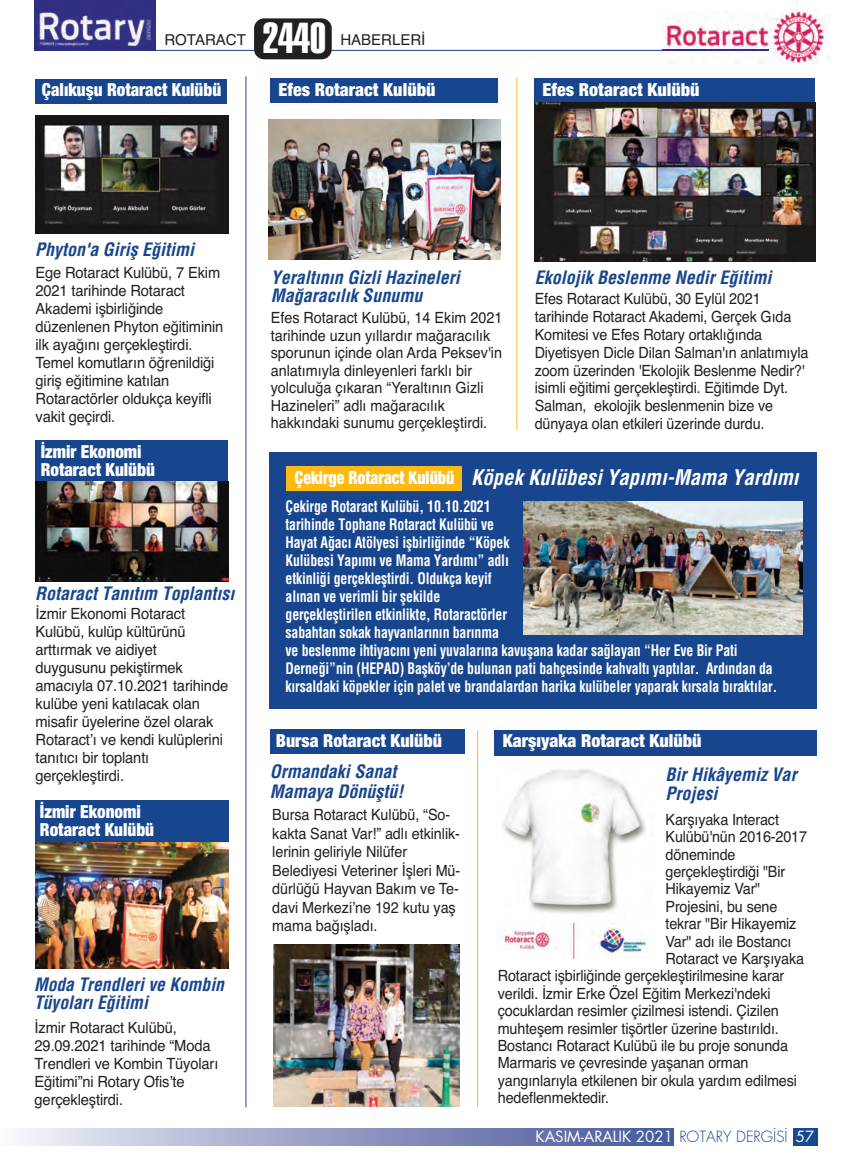
<style>
.page{position:relative;width:851px;height:1170px;background:#fff}
.page>*{position:absolute;margin:0;border:0;box-sizing:border-box;transform-origin:0 0}
.t1{font:42.6px "Helveticam Extra Compress";color:#fff}
.t2{font:italic 700 21px "Helveticam Cond";color:#fff}
.t3{font:italic 700 18px/18px "Helveticam Cond";color:#18468e}
.t4{font:900 18px "Helveticam New Cond";color:#fff}
.t5{font:900 18px/18px "Helveticam New Cond";color:#fff;scale:.95 1}
.t6{font:900 18px "Helveticam New Cond";color:#fff;scale:.88 1}
.t7{font:15.45px/18px "Helvetica";letter-spacing:-.01em;color:#231f20;scale:.93 1}
.t8{font:15.45px/18px "Helvetica";letter-spacing:-.01em;color:#231f20;scale:.95 1}
.t9{font:700 15.45px/18px "Helveticam Cond";letter-spacing:-.01em;color:#fff;scale:.9 1}
.t10{font:15px "Futura Bookm";color:#fff}
.t11{font:15px "Helvetica";color:#231f20}
.s1{font-family:"Futura Lightm";color:#18468e}
</style>
<div class="page">
<div style="left:269px;top:452px;width:547px;height:257px;background:#18468e"></div>
<hr style="left:36px;top:50px;width:732px;height:1px;background:#18468e">
<svg style="left:23px;top:1128px;width:794px;height:16px;background:#919ac3"></svg>
<div style="left:674px;top:1127px;width:118px;height:21px;background:#fff"></div>
<img style="left:35px;top:0;width:121px;height:51px">
<img style="left:269px;top:119px;width:231px;height:141px">
<div style="left:270px;top:78px;width:227px;height:25px;background:#18468e"></div>
<div style="left:286px;top:466px;width:175px;height:24px;background:#fcba13"></div>
<div style="left:270px;top:729px;width:195px;height:25px;background:#18468e"></div>
<div style="left:534px;top:78px;width:280px;height:25px;background:#18468e"></div>
<div style="left:494px;top:730px;width:322px;height:25px;background:#18468e"></div>
<div style="left:254px;top:18px;width:77px;height:41px;background:#231f20;border-radius:10px"></div>
<hr style="left:245px;top:76px;width:1px;height:1031px;background:#18468e">
<img style="left:524px;top:501px;width:278px;height:133px">
<div style="left:35px;top:79px;width:192px;height:24px;background:#18468e"></div>
<div style="left:36px;top:440px;width:192px;height:42px;background:#18468e"></div>
<hr style="left:516px;top:77px;width:1px;height:352px;background:#fcba13">
<hr style="left:477px;top:730px;width:1px;height:376px;background:#fcba13">
<img style="left:662px;top:10px;width:168px;height:54px">
<img style="left:662px;top:50px;width:106px;height:1px">
<img style="left:35px;top:116px;width:193px;height:118px">
<img style="left:35px;top:841px;width:193px;height:127px">
<img style="left:35px;top:482px;width:193px;height:99px">
<img style="left:273px;top:944px;width:187px;height:162px">
<img style="left:534px;top:102px;width:281px;height:159px">
<img style="left:503px;top:769px;width:145px;height:189px">
<div style="left:35px;top:800px;width:193px;height:41px;background:#18468e"></div>
<h1 class="t1" style="left:263px;top:13px;width:64px">2440</h1>
<p class="t11" style="left:164px;top:31px;width:83px">ROTARACT</p>
<p class="t11" style="left:340px;top:31px;width:87px">HABERLERİ</p>
<p class="t5" style="left:42px;top:81px;width:190px">Çalıkuşu Rotaract Kulübü</p>
<p class="t4" style="left:278px;top:78px;width:158px">Efes Rotaract Kulübü</p>
<p class="t4" style="left:542px;top:78px;width:158px">Efes Rotaract Kulübü</p>
<p class="t3" style="left:35px;top:241px;width:160px">Phyton'a Giriş Eğitimi</p>
<p class="t8" style="left:36px;top:263px;width:199px">Ege Rotaract Kulübü, 7 Ekim<br>2021 tarihinde Rotaract<br>Akademi işbirliğinde düzenlenen Phyton eğitiminin ilk ayağını gerçekleştirdi.<br>Temel komutların öğrenildiği giriş eğitimine katılan<br>Rotaractörler oldukça keyifli vakit geçirdi.</p>
<p class="t3" style="left:271px;top:269px;width:191px">Yeraltının Gizli Hazineleri<br>Mağaracılık Sunumu</p>
<p class="t7" style="left:271px;top:309px;width:251px;line-height:17.5px">Efes Rotaract Kulübü, 14 Ekim 2021 tarihinde uzun yıllardır mağaracılık sporunun içinde olan Arda Peksev'in anlatımıyla dinleyenleri farklı bir yolculuğa çıkaran “Yeraltının Gizli Hazineleri” adlı mağaracılık hakkındaki sunumu gerçekleştirdi.</p>
<p class="t3" style="left:534px;top:268px;width:238px">Ekolojik Beslenme Nedir Eğitimi</p>
<p class="t7" style="left:534px;top:289px;width:296px">Efes Rotaract Kulübü, 30 Eylül 2021 tarihinde Rotaract Akademi, Gerçek Gıda Komitesi ve Efes Rotary ortaklığında Diyetisyen Dicle Dilan Salman'ın anlatımıyla zoom üzerinden 'Ekolojik Beslenme Nedir?' isimli eğitimi gerçekleştirdi. Eğitimde Dyt.<br>Salman, ekolojik beslenmenin bize ve dünyaya olan etkileri üzerinde durdu.</p>
<p class="t5" style="left:41px;top:442px;width:122px">İzmir Ekonomi<br>Rotaract Kulübü</p>
<p class="t3" style="left:35px;top:585px;width:201px">Rotaract Tanıtım Toplantısı</p>
<p class="t8" style="left:36px;top:604px;width:204px">İzmir Ekonomi Rotaract<br>Kulübü, kulüp kültürünü arttırmak ve aidiyet duygusunu pekiştirmek amacıyla 07.10.2021 tarihinde kulübe yeni katılacak olan misafir üyelerine özel olarak<br>Rotaract’ı ve kendi kulüplerini tanıtıcı bir toplantı gerçekleştirdi.</p>
<p class="t5" style="left:40px;top:802px;width:122px">İzmir Ekonomi<br>Rotaract Kulübü</p>
<p class="t3" style="left:34px;top:975px;width:191px">Moda Trendleri ve Kombin<br>Tüyoları Eğitimi</p>
<p class="t8" style="left:35px;top:1018px;width:195px">İzmir Rotaract Kulübü,<br>29.09.2021 tarihinde “Moda<br>Trendleri ve Kombin Tüyoları<br>Eğitimi”ni Rotary Ofis’te gerçekleştirdi.</p>
<p class="t6" style="left:295px;top:466px;width:183px">Çekirge Rotaract Kulübü</p>
<h2 class="t2" style="left:471px;top:465px;width:329px">Köpek Kulübesi Yapımı-Mama Yardımı</h2>
<p class="t9" style="left:285px;top:497px;width:548px">Çekirge Rotaract Kulübü, 10.10.2021<br>tarihinde Tophane Rotaract Kulübü ve<br>Hayat Ağacı Atölyesi işbirliğinde “Köpek<br>Kulübesi Yapımı ve Mama Yardımı” adlı<br>etkinliği gerçekleştirdi. Oldukça keyif<br>alınan ve verimli bir şekilde<br>gerçekleştirilen etkinlikte, Rotaractörler<br>sabahtan sokak hayvanlarının barınma<br>ve beslenme ihtiyacını yeni yuvalarına kavuşana kadar sağlayan “Her Eve Bir Pati Derneği”nin (HEPAD) Başköy’de bulunan pati bahçesinde kahvaltı yaptılar. Ardından da kırsaldaki köpekler için palet ve brandalardan harika kulübeler yaparak kırsala bıraktılar.</p>
<p class="t4" style="left:276px;top:729px;width:167px">Bursa Rotaract Kulübü</p>
<p class="t4" style="left:502px;top:730px;width:200px">Karşıyaka Rotaract Kulübü</p>
<p class="t3" style="left:270px;top:762px;width:135px;line-height:19.5px">Ormandaki Sanat<br>Mamaya Dönüştü!</p>
<p class="t3" style="left:665px;top:764px;width:133px;line-height:19.5px">Bir Hikâyemiz Var<br>Projesi</p>
<p class="t7" style="left:272px;top:805px;width:204px;line-height:18.6px">Bursa Rotaract Kulübü, “So&shy;kakta Sanat Var!” adlı etkinlik&shy;lerinin geliriyle Nilüfer<br>Belediyesi Veteriner İşleri Mü&shy;dürlüğü Hayvan Bakım ve Te&shy;davi Merkezi’ne 192 kutu yaş mama bağışladı.</p>
<p class="t7" style="left:665px;top:810px;width:123px">Karşıyaka Interact</p>
<p class="t7" style="left:665px;top:827px;width:154px">Kulübü'nün 2016-2017</p>
<p class="t7" style="left:665px;top:845px;width:77px">döneminde</p>
<p class="t7" style="left:665px;top:862px;width:130px">gerçekleştirdiği "Bir</p>
<p class="t7" style="left:665px;top:880px;width:103px">Hikayemiz Var"</p>
<p class="t7" style="left:665px;top:897px;width:122px">Projesini, bu sene</p>
<p class="t7" style="left:665px;top:914px;width:142px">tekrar "Bir Hikayemiz</p>
<p class="t7" style="left:665px;top:932px;width:137px">Var" adı ile Bostancı</p>
<p class="t7" style="left:665px;top:949px;width:150px">Rotaract ve Karşıyaka</p>
<p class="t7" style="left:497px;top:966px;width:309px">Rotaract işbirliğinde gerçekleştirilmesine karar</p>
<p class="t7" style="left:497px;top:984px;width:295px">verildi. İzmir Erke Özel Eğitim Merkezi'ndeki</p>
<p class="t7" style="left:497px;top:1001px;width:303px">çocuklardan resimler çizilmesi istendi. Çizilen</p>
<p class="t7" style="left:497px;top:1019px;width:303px">muhteşem resimler tişörtler üzerine bastırıldı.</p>
<p class="t7" style="left:497px;top:1036px;width:313px">Bostancı Rotaract Kulübü ile bu proje sonunda</p>
<p class="t7" style="left:497px;top:1053px;width:271px">Marmaris ve çevresinde yaşanan orman</p>
<p class="t7" style="left:497px;top:1071px;width:323px">yangınlarıyla etkilenen bir okula yardım edilmesi</p>
<p class="t7" style="left:497px;top:1088px;width:121px">hedeflenmektedir.</p>
<p class="t10" style="left:535px;top:1126px;width:280px">KASIM-ARALIK 2021 <span class="s1">ROTARY DERGİSİ</span> 57</p>
</div>
